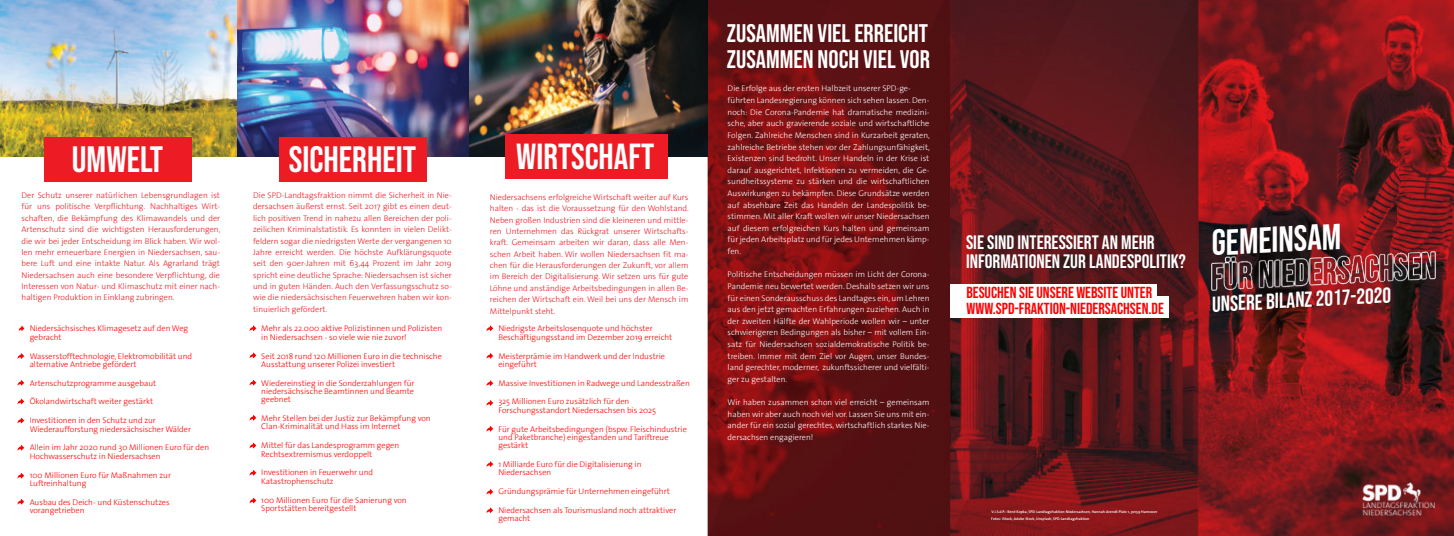
<style>
.page{position:relative;width:1454px;height:536px;background:#fff}
.page>*{position:absolute;margin:0;border:0;box-sizing:border-box;transform-origin:0 0}
.t1{font:36.66px "Bebas Neue";color:#fff}
.t2{font:36.23px "Bebas Neue";color:#fff}
.t3{font:25.46px/25.5px "Bebas Neue";color:#fff}
.t4{font:21.7px "Bebas Neue";color:#fff}
.t5{font:19.43px/19.4px "Bebas Neue";color:#fff}
.t6{font:16.01px/16px "Bebas Neue";color:#f00}
.t7{font:300 8.31px/11.4px "The Sans";color:#ed1c24;text-align:justify}
.t8{font:300 8.31px/8.3px "The Sans";color:#f00}
.t9{font:300 8.31px/11.6px "The Sans";color:#fff;text-align:justify}
.t10{font:600 3.85px/6.5px "The Sans";color:#fff}
</style>
<div class="page">
<img style="left:1198px;top:0;width:255px;height:536px">
<svg style="left:1198px;top:0;width:148px;height:244px;background:#83171b"></svg>
<svg style="left:1295px;top:25px;width:158px;height:511px;background:#77181b"></svg>
<img style="left:1212px;top:251px;width:223px;height:39px">
<img style="left:1362px;top:482px;width:72px;height:33px">
<svg style="left:707px;top:0;width:243px;height:536px;background:#6a1013"></svg>
<svg style="left:950px;top:0;width:248px;height:536px;background:#5d181b"></svg>
<div style="left:950px;top:283px;width:206px;height:18px;background:#fff"></div>
<div style="left:950px;top:297px;width:219px;height:21px;background:#fff"></div>
<img style="left:236px;top:0;width:233px;height:156px">
<div style="left:279px;top:137px;width:147px;height:45px;background:#ed1c24"></div>
<svg style="left:250px;top:325px;width:6px;height:6px"></svg>
<svg style="left:250px;top:353px;width:6px;height:5px"></svg>
<svg style="left:250px;top:380px;width:6px;height:5px"></svg>
<svg style="left:250px;top:415px;width:6px;height:6px"></svg>
<svg style="left:250px;top:443px;width:6px;height:5px"></svg>
<svg style="left:250px;top:470px;width:6px;height:6px"></svg>
<svg style="left:250px;top:498px;width:6px;height:5px"></svg>
<img style="left:469px;top:0;width:238px;height:156px">
<div style="left:505px;top:134px;width:162px;height:44px;background:#ed1c24"></div>
<svg style="left:486px;top:325px;width:7px;height:6px"></svg>
<svg style="left:486px;top:353px;width:7px;height:6px"></svg>
<svg style="left:486px;top:380px;width:7px;height:6px"></svg>
<svg style="left:486px;top:400px;width:7px;height:6px"></svg>
<svg style="left:486px;top:426px;width:7px;height:6px"></svg>
<svg style="left:486px;top:461px;width:7px;height:6px"></svg>
<svg style="left:486px;top:489px;width:7px;height:6px"></svg>
<svg style="left:486px;top:507px;width:7px;height:6px"></svg>
<img style="left:0;top:0;width:236px;height:156px">
<div style="left:44px;top:137px;width:148px;height:45px;background:#ed1c24"></div>
<svg style="left:19px;top:326px;width:5px;height:5px"></svg>
<svg style="left:18px;top:353px;width:6px;height:6px"></svg>
<svg style="left:18px;top:380px;width:6px;height:6px"></svg>
<svg style="left:18px;top:399px;width:6px;height:5px"></svg>
<svg style="left:18px;top:418px;width:6px;height:5px"></svg>
<svg style="left:18px;top:445px;width:6px;height:6px"></svg>
<svg style="left:18px;top:473px;width:6px;height:5px"></svg>
<svg style="left:18px;top:499px;width:6px;height:5px"></svg>
<h1 class="t1" style="left:72px;top:145px;width:93px">UMWELT</h1>
<p class="t7" style="left:22px;top:190px;width:200px">Der Schutz unserer natürlichen Lebensgrundlagen ist für uns politische Verpflichtung. Nachhaltiges Wirt&shy;schaften, die Bekämpfung des Klimawandels und der Artenschutz sind die wichtigsten Herausforderungen, die wir bei jeder Entscheidung im Blick haben. Wir wol&shy;len mehr erneuerbare Energien in Niedersachsen, sau&shy;bere Luft und eine intakte Natur. Als Agrarland trägt Niedersachsen auch eine besondere Verpflichtung, die Interessen von Natur- und Klimaschutz mit einer nach&shy;haltigen Produktion in Einklang zubringen.</p>
<p class="t8" style="left:30px;top:325px;width:160px">Niedersächsisches Klimagesetz auf den Weg gebracht</p>
<p class="t8" style="left:30px;top:352px;width:164px">Wasserstofftechnologie, Elektromobilität und alternative Antriebe gefördert</p>
<p class="t8" style="left:30px;top:379px;width:128px">Artenschutzprogramme ausgebaut</p>
<p class="t8" style="left:30px;top:398px;width:125px">Ökolandwirtschaft weiter gestärkt</p>
<p class="t8" style="left:30px;top:417px;width:163px">Investitionen in den Schutz und zur<br>Wiederaufforstung niedersächsischer Wälder</p>
<p class="t8" style="left:30px;top:444px;width:181px">Allein im Jahr 2020 rund 30 Millionen Euro für den<br>Hochwasserschutz in Niedersachsen</p>
<p class="t8" style="left:30px;top:471px;width:143px">100 Millionen Euro für Maßnahmen zur<br>Luftreinhaltung</p>
<p class="t8" style="left:30px;top:498px;width:141px">Ausbau des Deich- und Küstenschutzes vorangetrieben</p>
<h1 class="t1" style="left:289px;top:145px;width:129px">SICHERHEIT</h1>
<p class="t7" style="left:253px;top:190px;width:200px">Die SPD-Landtagsfraktion nimmt die Sicherheit in Nie&shy;dersachsen äußerst ernst. Seit 2017 gibt es einen deut&shy;lich positiven Trend in nahezu allen Bereichen der poli&shy;zeilichen Kriminalstatistik. Es konnten in vielen Delikt&shy;feldern sogar die niedrigsten Werte der vergangenen 10<br>Jahre erreicht werden. Die höchste Aufklärungsquote seit den 90er-Jahren mit 63,44 Prozent im Jahr 2019 spricht eine deutliche Sprache: Niedersachsen ist sicher und in guten Händen. Auch den Verfassungsschutz so&shy;wie die niedersächsischen Feuerwehren haben wir kon&shy;tinuierlich gefördert.</p>
<p class="t8" style="left:261px;top:325px;width:182px">Mehr als 22.000 aktive Polizistinnen und Polizisten in Niedersachsen - so viele wie nie zuvor!</p>
<p class="t8" style="left:261px;top:352px;width:182px">Seit 2018 rund 120 Millionen Euro in die technische<br>Ausstattung unserer Polizei investiert</p>
<p class="t8" style="left:261px;top:379px;width:155px;text-align:justify">Wiedereinstieg in die Sonderzahlungen für niedersächsische Beamtinnen und Beamte geebnet</p>
<p class="t8" style="left:261px;top:415px;width:171px">Mehr Stellen bei der Justiz zur Bekämpfung von<br>Clan-Kriminalität und Hass im Internet</p>
<p class="t8" style="left:261px;top:442px;width:139px">Mittel für das Landesprogramm gegen<br>Rechtsextremismus verdoppelt</p>
<p class="t8" style="left:261px;top:469px;width:113px">Investitionen in Feuerwehr und<br>Katastrophenschutz</p>
<p class="t8" style="left:261px;top:496px;width:147px">100 Millionen Euro für die Sanierung von<br>Sportstätten bereitgestellt</p>
<h2 class="t2" style="left:516px;top:142px;width:140px">WIRTSCHAFT</h2>
<p class="t7" style="left:490px;top:192px;width:200px">Niedersachsens erfolgreiche Wirtschaft weiter auf Kurs halten - das ist die Voraussetzung für den Wohlstand.<br>Neben großen Industrien sind die kleineren und mittle&shy;ren Unternehmen das Rückgrat unserer Wirtschafts&shy;kraft. Gemeinsam arbeiten wir daran, dass alle Men&shy;schen Arbeit haben. Wir wollen Niedersachsen fit ma&shy;chen für die Herausforderungen der Zukunft, vor allem im Bereich der Digitalisierung. Wir setzen uns für gute Löhne und anständige Arbeitsbedingungen in allen Be&shy;reichen der Wirtschaft ein. Weil bei uns der Mensch im Mittelpunkt steht.</p>
<p class="t8" style="left:498px;top:325px;width:175px">Niedrigste Arbeitslosenquote und höchster<br>Beschäftigungsstand im Dezember 2019 erreicht</p>
<p class="t8" style="left:498px;top:352px;width:168px">Meisterprämie im Handwerk und der Industrie eingeführt</p>
<p class="t8" style="left:498px;top:379px;width:193px">Massive Investitionen in Radwege und Landesstraßen</p>
<p class="t8" style="left:498px;top:398px;width:159px">325 Millionen Euro zusätzlich für den<br>Forschungsstandort Niedersachsen bis 2025</p>
<p class="t8" style="left:498px;top:425px;width:190px">Für gute Arbeitsbedingungen (bspw. Fleischindustrie und Paketbranche) eingestanden und Tariftreue gestärkt</p>
<p class="t8" style="left:498px;top:461px;width:145px">1 Milliarde Euro für die Digitalisierung in<br>Niedersachsen</p>
<p class="t8" style="left:498px;top:488px;width:173px">Gründungsprämie für Unternehmen eingeführt</p>
<p class="t8" style="left:498px;top:507px;width:179px">Niedersachsen als Tourismusland noch attraktiver gemacht</p>
<h3 class="t3" style="left:727px;top:23px;width:205px">ZUSAMMEN VIEL ERREICHT<br>ZUSAMMEN NOCH VIEL VOR</h3>
<p class="t9" style="left:727px;top:84px;width:204px;text-align:left">Die Erfolge aus der ersten Halbzeit unserer SPD-ge&shy;führten Landesregierung können sich sehen lassen. Den&shy;noch: Die Corona-Pandemie hat dramatische medizini&shy;sche, aber auch gravierende soziale und wirtschaftliche Folgen. Zahlreiche Menschen sind in Kurzarbeit geraten, zahlreiche Betriebe stehen vor der Zahlungsunfähigkeit, Existenzen sind bedroht. Unser Handeln in der Krise ist darauf ausgerichtet, Infektionen zu vermeiden, die Ge&shy;sundheitssysteme zu stärken und die wirtschaftlichen Auswirkungen zu bekämpfen. Diese Grundsätze werden auf absehbare Zeit das Handeln der Landespolitik be&shy;stimmen. Mit aller Kraft wollen wir unser Niedersachsen auf diesem erfolgreichen Kurs halten und gemeinsam für jeden Arbeitsplatz und für jedes Unternehmen kämp&shy;fen.</p>
<p class="t9" style="left:727px;top:269px;width:203px">Politische Entscheidungen müssen im Licht der Corona-Pandemie neu bewertet werden. Deshalb setzen wir uns für einen Sonderausschuss des Landtages ein, um Lehren aus den jetzt gemachten Erfahrungen zuziehen. Auch in der zweiten Hälfte der Wahlperiode wollen wir – unter schwierigeren Bedingungen als bisher – mit vollem Ein&shy;satz für Niedersachsen sozialdemokratische Politik be&shy;treiben. Immer mit dem Ziel vor Augen, unser Bundes&shy;land gerechter, moderner, zukunftssicherer und vielfälti&shy;ger zu gestalten.</p>
<p class="t9" style="left:727px;top:397px;width:203px">Wir haben zusammen schon viel erreicht – gemeinsam haben wir aber auch noch viel vor. Lassen Sie uns mit ein&shy;ander für ein sozial gerechtes, wirtschaftlich starkes Nie&shy;dersachsen engagieren!</p>
<h3 class="t5" style="left:966px;top:234px;width:221px">SIE SIND INTERESSIERT AN MEHR<br>INFORMATIONEN ZUR LANDESPOLITIK?</h3>
<h3 class="t6" style="left:966px;top:286px;width:199px">BESUCHEN SIE UNSERE WEBSITE UNTER<br>WWW.SPD-FRAKTION-NIEDERSACHSEN.DE</h3>
<h2 class="t2" style="left:1210px;top:228px;width:131px;rotate:-3deg">GEMEINSAM</h2>
<h3 class="t4" style="left:1211px;top:295px;width:181px;rotate:-3deg">UNSERE BILANZ 2017-2020</h3>
<p class="t10" style="left:991px;top:509px;width:168px">V.i.S.d.P.: René Kopka, SPD-Landtagsfraktion Niedersachsen, Hannah-Arendt-Platz 1, 30159 Hannover<br>Fotos: iStock, Adobe Stock, Unsplash, SPD-Landtagsfraktion</p>
</div>
